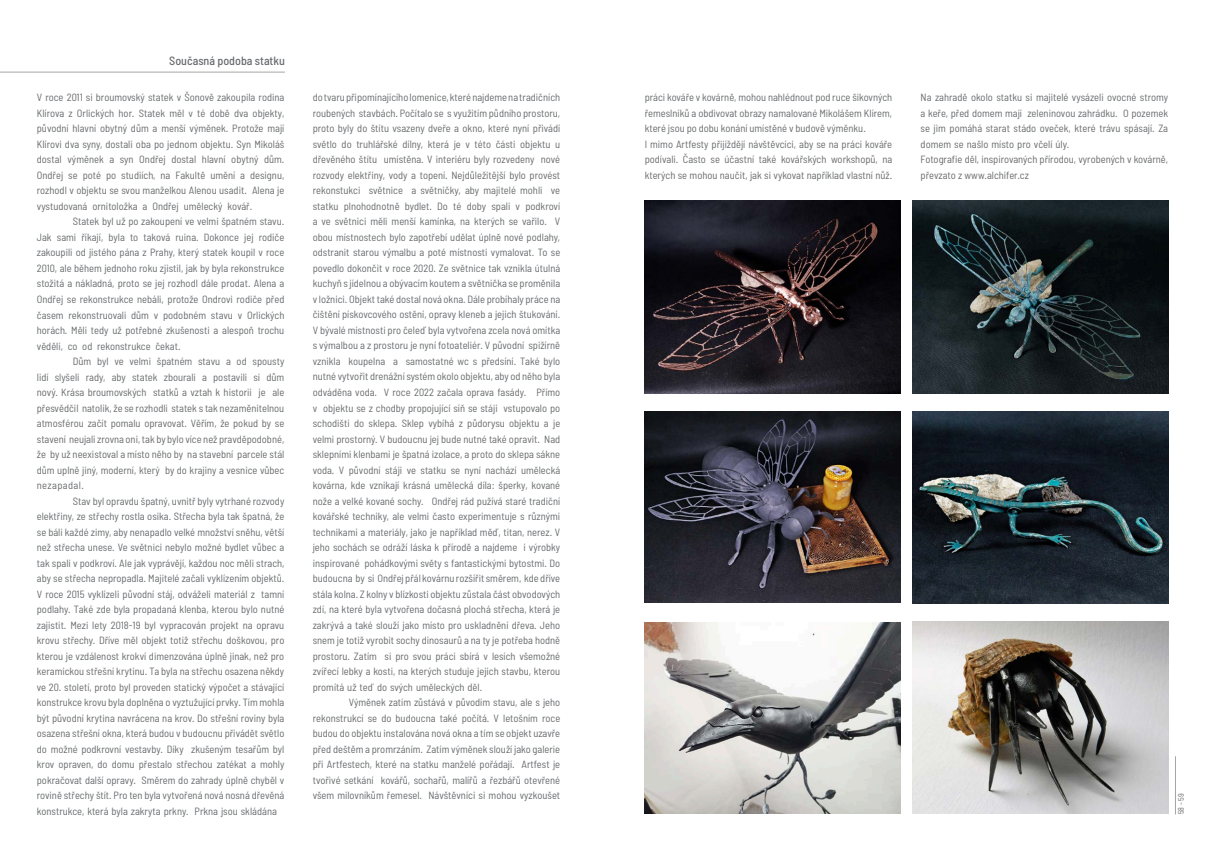
<style>
.page{position:relative;width:1205px;height:857px;background:#fff}
.page>*{position:absolute;margin:0;border:0;box-sizing:border-box;transform-origin:0 0}
.t1{font:500 semi-condensed 12px "Barlow";color:#676a6c}
.t2{font:semi-condensed 10.5px/15.5px "Barlow";color:#676a6c;text-align:justify}
.t3{font:semi-condensed 8px "Barlow";color:#676a6c}
</style>
<div class="page">
<hr style="left:0;top:72px;width:285px;height:1px;background:#a4a7a2">
<img style="left:912px;top:621px;width:256px;height:192px">
<img style="left:912px;top:411px;width:256px;height:192px">
<img style="left:912px;top:200px;width:256px;height:193px">
<img style="left:645px;top:622px;width:255px;height:191px">
<img style="left:645px;top:411px;width:255px;height:191px">
<img style="left:645px;top:201px;width:255px;height:192px">
<hr style="left:1175px;top:755px;width:1px;height:59px;background:#a4a7a0">
<p class="t1" style="left:169px;top:53px;width:117px">Současná podoba statku</p>
<p class="t2" style="left:37px;top:89px;width:249px">V roce 2011 si broumovský statek v Šonově zakoupila rodina Klírova z Orlických hor. Statek měl v té době dva objekty, původní hlavní obytný dům a menší výměnek. Protože mají Klírovi dva syny, dostali oba po jednom objektu. Syn Mikoláš dostal výměnek a syn Ondřej dostal hlavní obytný dům.<br>Ondřej se poté po studiích, na Fakultě umění a designu, rozhodl v objektu se svou manželkou Alenou usadit. Alena je vystudovaná ornitoložka a Ondřej umělecký kovář.</p>
<p class="t2" style="left:37px;top:213px;width:249px;text-indent:36px">Statek byl už po zakoupení ve velmi špatném stavu.<br>Jak sami říkají, byla to taková ruina. Dokonce jej rodiče zakoupili od jistého pána z Prahy, který statek koupil v roce 2010, ale během jednoho roku zjistil, jak by byla rekonstrukce stožitá a nákladná, proto se jej rozhodl dále prodat. Alena a Ondřej se rekonstrukce nebáli, protože Ondrovi rodiče před časem rekonstruovali dům v podobném stavu v Orlických horách. Měli tedy už potřebné zkušenosti a alespoň trochu věděli, co od rekonstrukce čekat.</p>
<p class="t2" style="left:37px;top:353px;width:249px;text-indent:36px">Dům byl ve velmi špatném stavu a od spousty lidí slyšeli rady, aby statek zbourali a postavili si dům nový. Krása broumovských statků a vztah k historii je ale přesvědčil natolik, že se rozhodli statek s tak nezaměnitelnou atmosférou začít pomalu opravovat. Věřím, že pokud by se stavení neujali zrovna oni, tak by bylo více než pravděpodobné, že by už neexistoval a místo něho by na stavební parcele stál dům uplně jiný, moderní, který by do krajiny a vesnice vůbec nezapadal.</p>
<p class="t2" style="left:37px;top:492px;width:249px;text-indent:36px">Stav byl opravdu špatný, uvnitř byly vytrhané rozvody elektřiny, ze střechy rostla osika. Střecha byla tak špatná, že se báli každé zimy, aby nenapadlo velké množství sněhu, větší než střecha unese. Ve světnici nebylo možné bydlet vůbec a tak spali v podkroví. Ale jak vyprávějí, každou noc měli strach, aby se střecha nepropadla. Majitelé začali vyklízením objektů.<br>V roce 2015 vyklízeli původní stáj, odváželi materiál z tamní podlahy. Také zde byla propadaná klenba, kterou bylo nutné zajistit. Mezi lety 2018-19 byl vypracován projekt na opravu krovu střechy. Dříve měl objekt totiž střechu doškovou, pro kterou je vzdálenost krokví dimenzována úplně jinak, než pro keramickou střešní krytinu. Ta byla na střechu osazena někdy ve 20. století, proto byl proveden statický výpočet a stávající konstrukce krovu byla doplněna o vyztužující prvky. Tím mohla být původní krytina navrácena na krov. Do střešní roviny byla osazena střešní okna, která budou v budoucnu přivádět světlo do možné podkrovní vestavby. Díky zkušeným tesařům byl krov opraven, do domu přestalo střechou zatékat a mohly pokračovat další opravy. Směrem do zahrady úplně chyběl v rovině střechy štít. Pro ten byla vytvořená nová nosná dřevěná konstrukce, která byla zakryta prkny. Prkna jsou skládána</p>
<p class="t2" style="left:313px;top:89px;width:249px">do tvaru připomínajícího lomenice, které najdeme na tradičních roubených stavbách. Počítalo se s využitím půdního prostoru, proto byly do štítu vsazeny dveře a okno, které nyní přivádí světlo do truhlářské dílny, která je v této části objektu u dřevěného štítu umístěna. V interiéru byly rozvedeny nové rozvody elektřiny, vody a topení. Nejdůležitější bylo provést rekonstukci světnice a světničky, aby majitelé mohli ve statku plnohodnotně bydlet. Do té doby spali v podkroví a ve světnici měli menší kamínka, na kterých se vařilo. V obou místnostech bylo zapotřebí udělat úplně nové podlahy, odstranit starou výmalbu a poté místnosti vymalovat. To se povedlo dokončit v roce 2020. Ze světnice tak vznikla útulná kuchyň s jídelnou a obývacím koutem a světnička se proměnila v ložnici. Objekt také dostal nová okna. Dále probíhaly práce na čištění pískovcového ostění, opravy kleneb a jejich štukování.<br>V bývalé místnosti pro čeleď byla vytvořena zcela nová omítka s výmalbou a z prostoru je nyní fotoateliér. V původní spižírně vznikla koupelna a samostatné wc s předsíní. Také bylo nutné vytvořit drenážní systém okolo objektu, aby od něho byla odváděna voda. V roce 2022 začala oprava fasády. Přímo v objektu se z chodby propojující síň se stáji vstupovalo po schodišti do sklepa. Sklep vybíhá z půdorysu objektu a je velmi prostorný. V budoucnu jej bude nutné také opravit. Nad sklepními klenbami je špatná izolace, a proto do sklepa sákne voda. V původní stáji ve statku se nyní nachází umělecká kovárna, kde vznikají krásná umělecká díla: šperky, kované nože a velké kované sochy. Ondřej rád pužívá staré tradiční kovářské techniky, ale velmi často experimentuje s různými technikami a materiály, jako je například měď, titan, nerez. V jeho sochách se odráží láska k přírodě a najdeme i výrobky inspirované pohádkovými světy s fantastickými bytostmi. Do budoucna by si Ondřej přál kovárnu rozšířit směrem, kde dříve stála kolna. Z kolny v blízkosti objektu zůstala část obvodových zdí, na které byla vytvořena dočasná plochá střecha, která je zakrývá a také slouží jako místo pro uskladnění dřeva. Jeho snem je totiž vyrobit sochy dinosaurů a na ty je potřeba hodně prostoru. Zatím si pro svou práci sbírá v lesích všemožné zvířecí lebky a kosti, na kterých studuje jejich stavbu, kterou promítá už teď do svých uměleckých děl.</p>
<p class="t2" style="left:313px;top:694px;width:249px;text-indent:36px">Výměnek zatím zůstává v původím stavu, ale s jeho rekonstrukcí se do budoucna také počítá. V letošním roce budou do objektu instalována nová okna a tím se objekt uzavře před deštěm a promrzáním. Zatím výměnek slouží jako galerie při Artfestech, které na statku manželé pořádají. Artfest je tvořivé setkání kovářů, sochařů, malířů a řezbářů otevřené všem milovníkům řemesel. Návštěvníci si mohou vyzkoušet</p>
<p class="t2" style="left:645px;top:89px;width:249px;text-align:left">práci kováře v kovárně, mohou nahlédnout pod ruce šikovných řemeslníků a obdivovat obrazy namalované Mikolášem Klírem, které jsou po dobu konání umístěné v budově výměnku.<br>I mimo Artfesty přijíždějí návštěvcíci, aby se na práci kováře podívali. Často se účastní také kovářských workshopů, na kterých se mohou naučit, jak si vykovat například vlastní nůž.</p>
<p class="t2" style="left:920px;top:89px;width:249px;text-align:left">Na zahradě okolo statku si majitelé vysázeli ovocné stromy a keře, před domem mají zeleninovou zahrádku. O pozemek se jim pomáhá starat stádo oveček, které trávu spásají. Za domem se našlo místo pro včelí úly.<br>Fotografie děl, inspirovaných přírodou, vyrobených v kovárně, převzato z www.alchifer.cz</p>
<p class="t3" style="left:1176px;top:814px;width:22px;rotate:-90deg">58 - 59</p>
</div>
